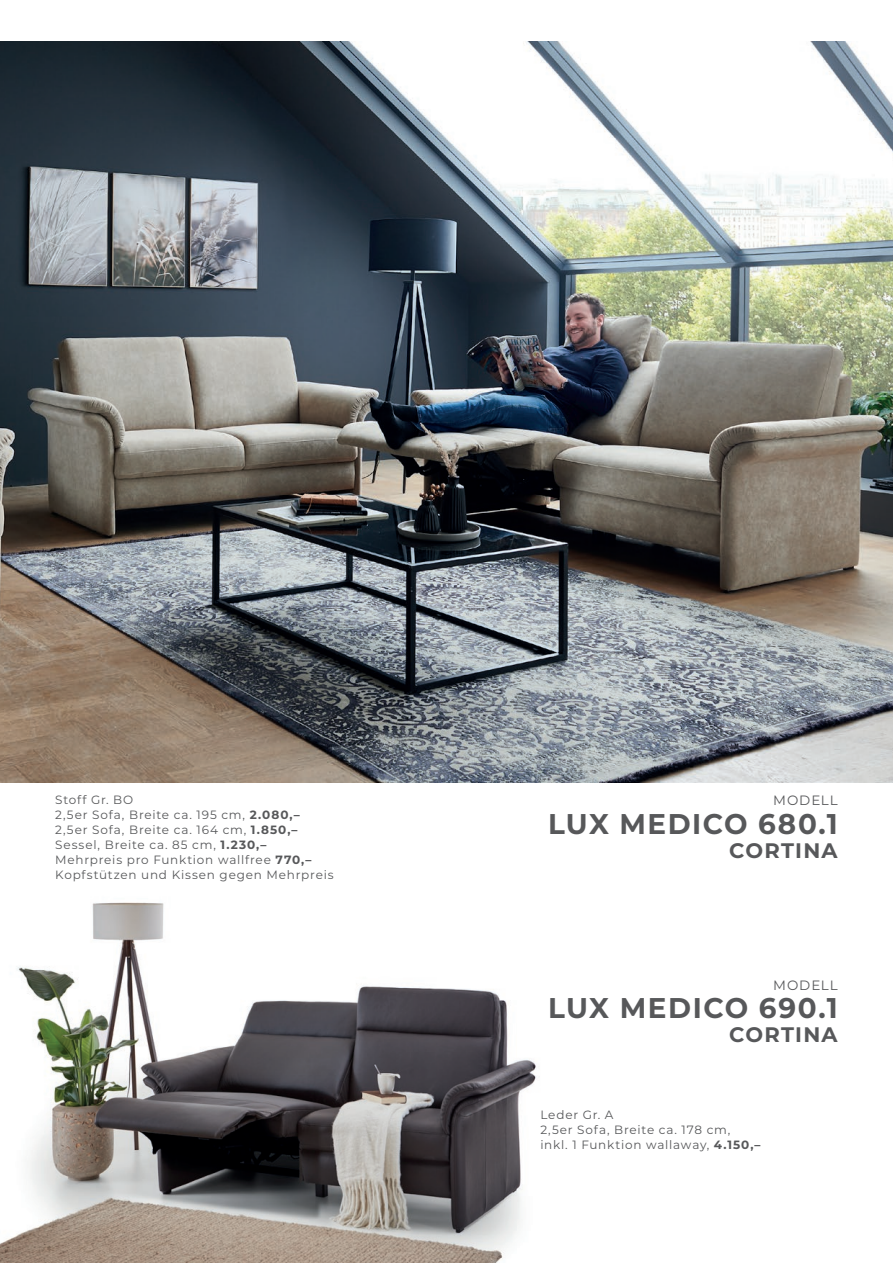
<style>
.page{position:relative;width:893px;height:1263px;background:#fff}
.page>*{position:absolute;margin:0;border:0;box-sizing:border-box;transform-origin:0 0}
.t1{font:700 28.5px "Montserrat";letter-spacing:.055em;color:#57585a}
.t2{font:700 21px "Montserrat";letter-spacing:.06em;color:#57585a}
.t3{font:13.5px "Montserrat";letter-spacing:.065em;color:#57585a}
.t4{font:12px/15px "Montserrat";letter-spacing:.065em;color:#57585a}
.s1{font-weight:700}
</style>
<div class="page">
<img style="left:0;top:902px;width:536px;height:361px">
<img style="left:0;top:42px;width:893px;height:741px">
<p class="t4" style="left:55px;top:792px;width:280px">Stoff Gr. BO<br>2,5er Sofa, Breite ca. 195 cm, <span class="s1">2.080,– </span>2,5er Sofa, Breite ca. 164 cm, <span class="s1">1.850,– </span>Sessel, Breite ca. 85 cm, <span class="s1">1.230,– </span>Mehrpreis pro Funktion wallfree <span class="s1">770,– </span>Kopfstützen und Kissen gegen Mehrpreis</p>
<p class="t3" style="left:773px;top:791px;width:66px">MODELL</p>
<h1 class="t1" style="left:548px;top:803px;width:291px">LUX MEDICO 680.1</h1>
<h2 class="t2" style="left:729px;top:835px;width:110px">CORTINA</h2>
<p class="t3" style="left:773px;top:976px;width:66px">MODELL</p>
<h1 class="t1" style="left:548px;top:987px;width:291px">LUX MEDICO 690.1</h1>
<h2 class="t2" style="left:729px;top:1020px;width:110px">CORTINA</h2>
<p class="t4" style="left:540px;top:1106px;width:222px">Leder Gr. A<br>2,5er Sofa, Breite ca. 178 cm, inkl. 1 Funktion wallaway, <span class="s1">4.150,–</span></p>
</div>
